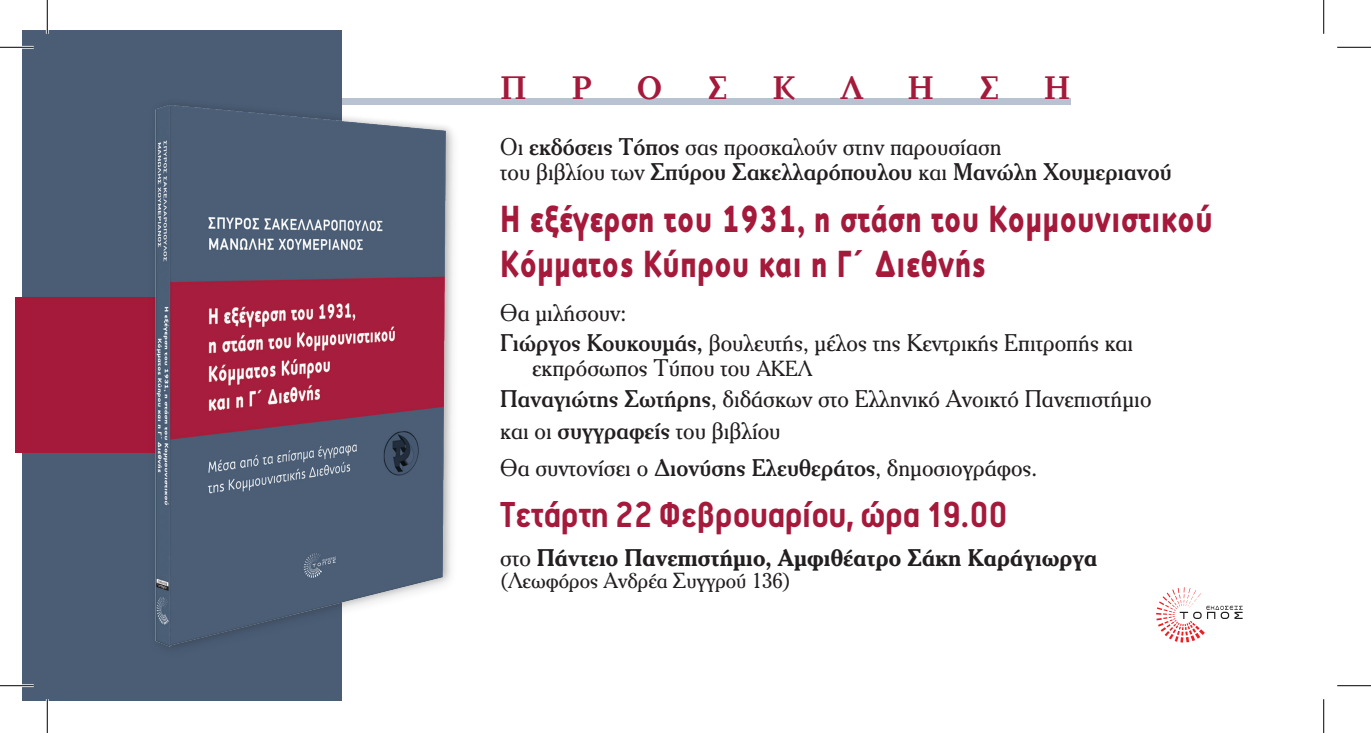
<style>
.page{position:relative;width:1371px;height:733px;background:#fff}
.page>*{position:absolute;margin:0;border:0;box-sizing:border-box;transform-origin:0 0}
.t1{font:700 40.5px "PF Premier Text";color:#a5193b;scale:.95 1}
.t2{font:900 38.25px/45px "PF Textbook";color:#a5193b;scale:.78 1}
.t3{font:700 33.75px "PF Diplomat";color:#a5193b}
.t4{font:23.62px/31.1px "PF Cheltenham";color:#231f20;scale:.95 1}
.t5{font:500 23.62px/24.8px "PF Cheltenham";color:#231f20;scale:.95 1}
.t6{font:700 23.62px "PF Cheltenham";color:#231f20;scale:.95 1}
.t7{font:21.38px "PF Cheltenham";color:#231f20;scale:.95 1}
.s1{font-weight:400}
.s2{font-weight:500}
.s3{font-size:21.38px}
</style>
<div class="page">
<svg style="left:1156px;top:587px;width:86px;height:55px"></svg>
<div style="left:80px;top:98px;width:990px;height:6px;background:#b9c2d0"></div>
<div style="left:22px;top:30px;width:320px;height:670px;background:#4a5d75"></div>
<div style="left:15px;top:297px;width:274px;height:156px;background:#a5193b"></div>
<img style="left:155px;top:104px;width:310px;height:544px">
<hr style="left:0;top:46px;width:34px;height:3px;background:#fff">
<hr style="left:0;top:684px;width:34px;height:2px;background:#fff">
<hr style="left:46px;top:0;width:3px;height:34px;background:#fff">
<hr style="left:46px;top:699px;width:3px;height:33px;background:#fff">
<hr style="left:0;top:47px;width:34px;height:1px;background:#000">
<hr style="left:1336px;top:47px;width:34px;height:1px;background:#000">
<hr style="left:0;top:685px;width:34px;height:1px;background:#000">
<hr style="left:1336px;top:685px;width:34px;height:1px;background:#000">
<hr style="left:47px;top:0;width:1px;height:34px;background:#000">
<hr style="left:47px;top:699px;width:1px;height:33px;background:#000">
<hr style="left:1322px;top:0;width:1px;height:34px;background:#000">
<hr style="left:1322px;top:699px;width:1px;height:33px;background:#000">
<h3 class="t3" style="left:500px;top:69px;width:28px">Π</h3>
<h3 class="t3" style="left:571px;top:69px;width:22px">Ρ</h3>
<h3 class="t3" style="left:636px;top:69px;width:27px">Ο</h3>
<h3 class="t3" style="left:707px;top:69px;width:22px">Σ</h3>
<h3 class="t3" style="left:772px;top:69px;width:25px">Κ</h3>
<h3 class="t3" style="left:840px;top:69px;width:24px">Λ</h3>
<h3 class="t3" style="left:907px;top:69px;width:28px">Η</h3>
<h3 class="t3" style="left:978px;top:69px;width:22px">Σ</h3>
<h3 class="t3" style="left:1044px;top:69px;width:28px">Η</h3>
<p class="t5" style="left:500px;top:134px;width:708px"><span class="s1">Οι</span> εκδόσεις Τόπος <span class="s1">σας προσκαλούν στην παρουσίαση<br>του βιβλίου των</span> Σπύρου Σακελλαρόπουλου <span class="s1">και</span> Μανώλη Χουμεριανού</p>
<h2 class="t2" style="left:500px;top:196px;width:915px">Η εξέγερση του 1931, η στάση του Κομμουνιστικού<br>Κόμματος Κύπρου και η Γ΄ Διεθνής</h2>
<p class="t4" style="left:500px;top:296px;width:667px">Θα μιλήσουν:<br><span class="s2">Γιώργος Κουκουμάς,</span> βουλευτής, μέλος της Κεντρικής Επιτροπής και</p>
<p class="t4" style="left:500px;top:352px;width:687px;text-indent:32px">εκπρόσωπος Tύπου του <span class="s3">ΑΚΕΛ<br></span><span class="s2">Παναγιώτης Σωτήρης</span>, διδάσκων στο Ελληνικό Ανοικτό Πανεπιστήμιο και οι <span class="s2">συγγραφείς</span> του βιβλίου</p>
<p class="t4" style="left:500px;top:452px;width:566px">Θα συντονίσει ο <span class="s2">Διονύσης Ελευθεράτος</span>, δημοσιογράφος.</p>
<h1 class="t1" style="left:500px;top:494px;width:535px">Τετάρτη 22 Φεβρουαρίου, ώρα 19.00</h1>
<p class="t6" style="left:500px;top:543px;width:630px"><span class="s1">στο</span> Πάντειο Πανεπιστήμιο, Αμφιθέατρο Σάκη Καράγιωργα</p>
<p class="t7" style="left:500px;top:568px;width:307px">(Λεωφόρος Ανδρέα Συγγρού 136)</p>
</div>
